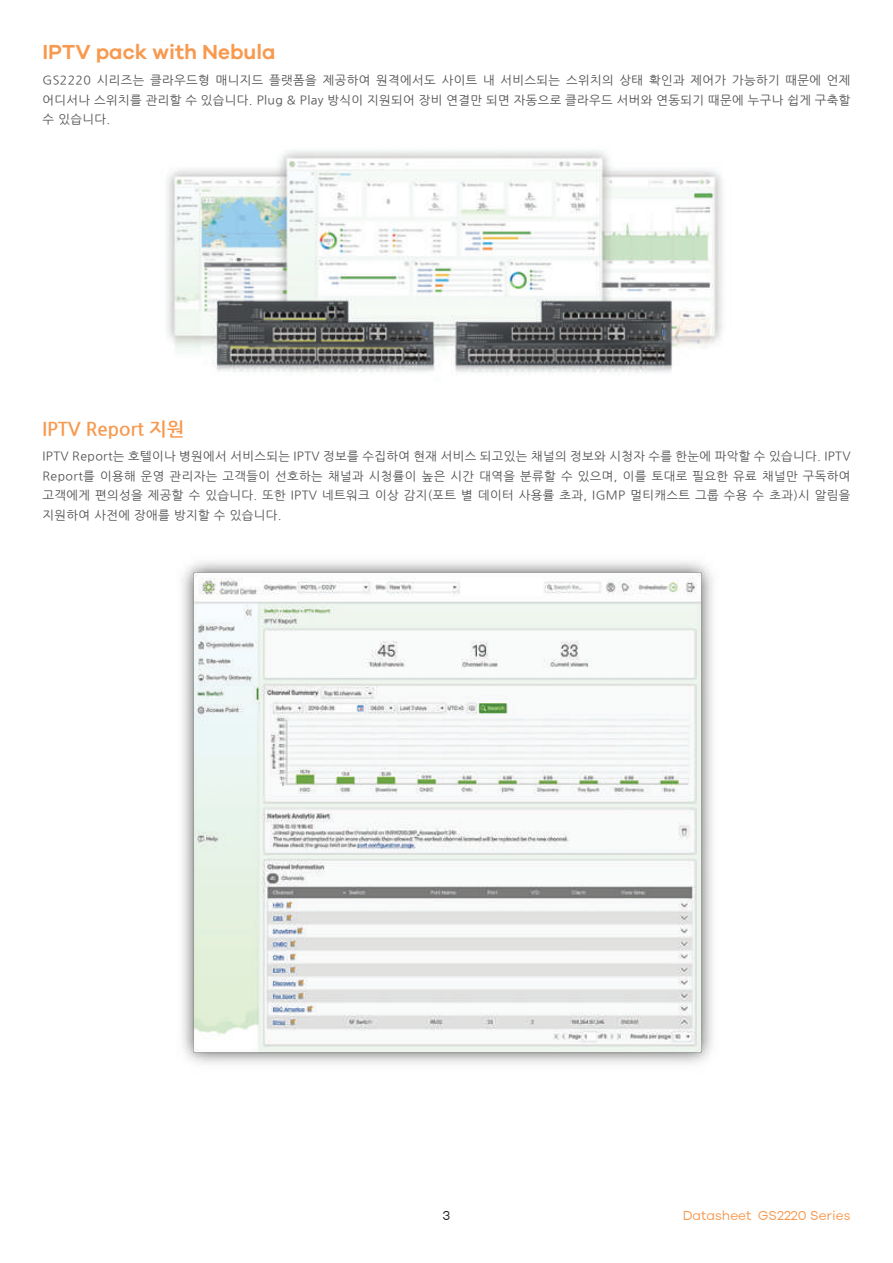
<style>
.page{position:relative;width:893px;height:1263px;background:#fff}
.page>*{position:absolute;margin:0;border:0;box-sizing:border-box;transform-origin:0 0}
.t1{font:600 21px "Galano Grotesque";color:#f79a50}
.t2{font:700 18.75px "Nanum Gothic";color:#f79a50}
.t3{font:13.5px "Galano Grotesque";color:#f79a50}
.t4{font:13.5px "Galano Grotesque";color:#231f20}
.t5{font:12px/19.5px "Nanum Gothic";letter-spacing:.03em;color:#515153;text-align:justify}
</style>
<div class="page">
<img style="left:167px;top:150px;width:556px;height:224px">
<img style="left:182px;top:561px;width:531px;height:503px">
<h1 class="t1" style="left:43px;top:39px;width:235px">IPTV pack with Nebula</h1>
<p class="t5" style="left:43px;top:71px;width:809px">GS2220 시리즈는 클라우드형 매니지드 플랫폼을 제공하여 원격에서도 사이트 내 서비스되는 스위치의 상태 확인과 제어가 가능하기 때문에 언제 어디서나 스위치를 관리할 수 있습니다. Plug &amp; Play 방식이 지원되어 장비 연결만 되면 자동으로 클라우드 서버와 연동되기 때문에 누구나 쉽게 구축할 수 있습니다.</p>
<h2 class="t2" style="left:43px;top:420px;width:144px">IPTV Report 지원</h2>
<p class="t5" style="left:43px;top:447px;width:809px">IPTV Report는 호텔이나 병원에서 서비스되는 IPTV 정보를 수집하여 현재 서비스 되고있는 채널의 정보와 시청자 수를 한눈에 파악할 수 있습니다. IPTV Report를 이용해 운영 관리자는 고객들이 선호하는 채널과 시청률이 높은 시간 대역을 분류할 수 있으며, 이를 토대로 필요한 유료 채널만 구독하여 고객에게 편의성을 제공할 수 있습니다. 또한 IPTV 네트워크 이상 감지(포트 별 데이터 사용률 초과, IGMP 멀티캐스트 그룹 수용 수 초과)시 알림을 지원하여 사전에 장애를 방지할 수 있습니다.</p>
<p class="t4" style="left:443px;top:1207px;width:9px">3</p>
<p class="t3" style="left:683px;top:1207px;width:169px">Datasheet GS2220 Series</p>
</div>
